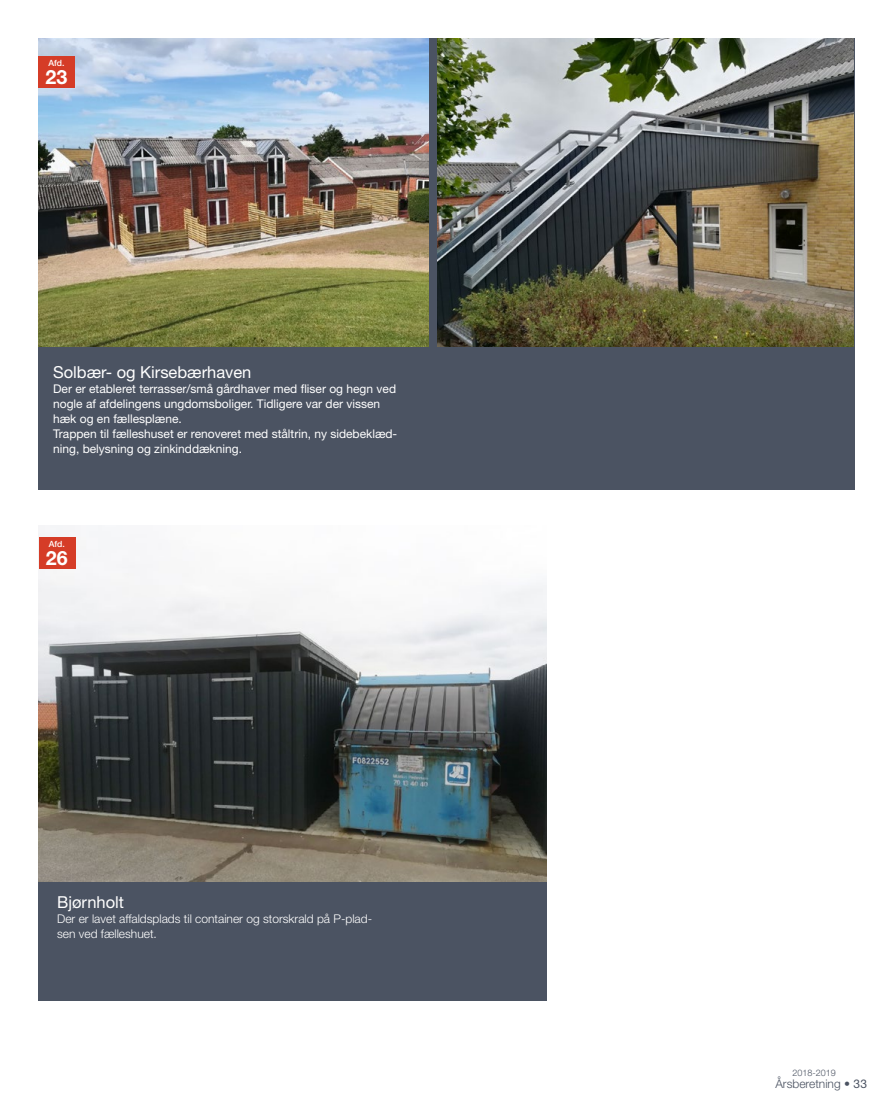
<style>
.page{position:relative;width:893px;height:1106px;background:#fff}
.page>*{position:absolute;margin:0;border:0;box-sizing:border-box;transform-origin:0 0}
.t1{font:700 19.65px "Helvetica Neue";color:#fff}
.t2{font:16.5px "Helvetica Neue";color:#fff}
.t3{font:12px/15px "Helvetica Neue";color:#fff}
.t4{font:300 12px/15px "Helvetica Neue";color:#fff}
.t5{font:300 12px "Helvetica Neue";color:#4b5362}
.t6{font:300 9px "Helvetica Neue";color:#4b5362}
.t7{font:500 8.55px "Helvetica Neue";color:#fff}
.s1{font-weight:400}
</style>
<div class="page">
<div style="left:39px;top:527px;width:508px;height:473px;background:#4b5362"></div>
<img style="left:39px;top:525px;width:508px;height:356px">
<div style="left:38px;top:38px;width:817px;height:452px;background:#4b5362"></div>
<img style="left:38px;top:38px;width:390px;height:309px">
<div style="left:38px;top:56px;width:37px;height:31px;background:#d53c27"></div>
<div style="left:39px;top:537px;width:37px;height:32px;background:#d53c27"></div>
<img style="left:438px;top:38px;width:416px;height:309px">
<p class="t7" style="left:49px;top:58px;width:18px">Afd.</p>
<h1 class="t1" style="left:46px;top:65px;width:23px">2 34</h1>
<h2 class="t2" style="left:53px;top:362px;width:200px">Solbær- og Kirsebærhaven</h2>
<p class="t3" style="left:53px;top:380px;width:346px">Der er etableret terrasser/små gårdhaver med fliser og hegn ved nogle af afdelingens ungdomsboliger. Tidligere var der vissen hæk og en fællesplæne.<br>Trappen til fælleshuset er renoveret med ståltrin, ny sidebeklæd&shy;ning, belysning og zinkinddækning.</p>
<p class="t7" style="left:49px;top:539px;width:18px">Afd.</p>
<h1 class="t1" style="left:46px;top:546px;width:23px">26</h1>
<h2 class="t2" style="left:57px;top:892px;width:68px">Bjørnholt</h2>
<p class="t4" style="left:57px;top:910px;width:316px">Der er lavet affaldsplads til container og storskrald på P-plad&shy;sen ved fælleshuet.</p>
<p class="t6" style="left:792px;top:1067px;width:45px">2018-2019</p>
<p class="t5" style="left:775px;top:1075px;width:93px">Årsberetning • <span class="s1">33</span></p>
</div>
